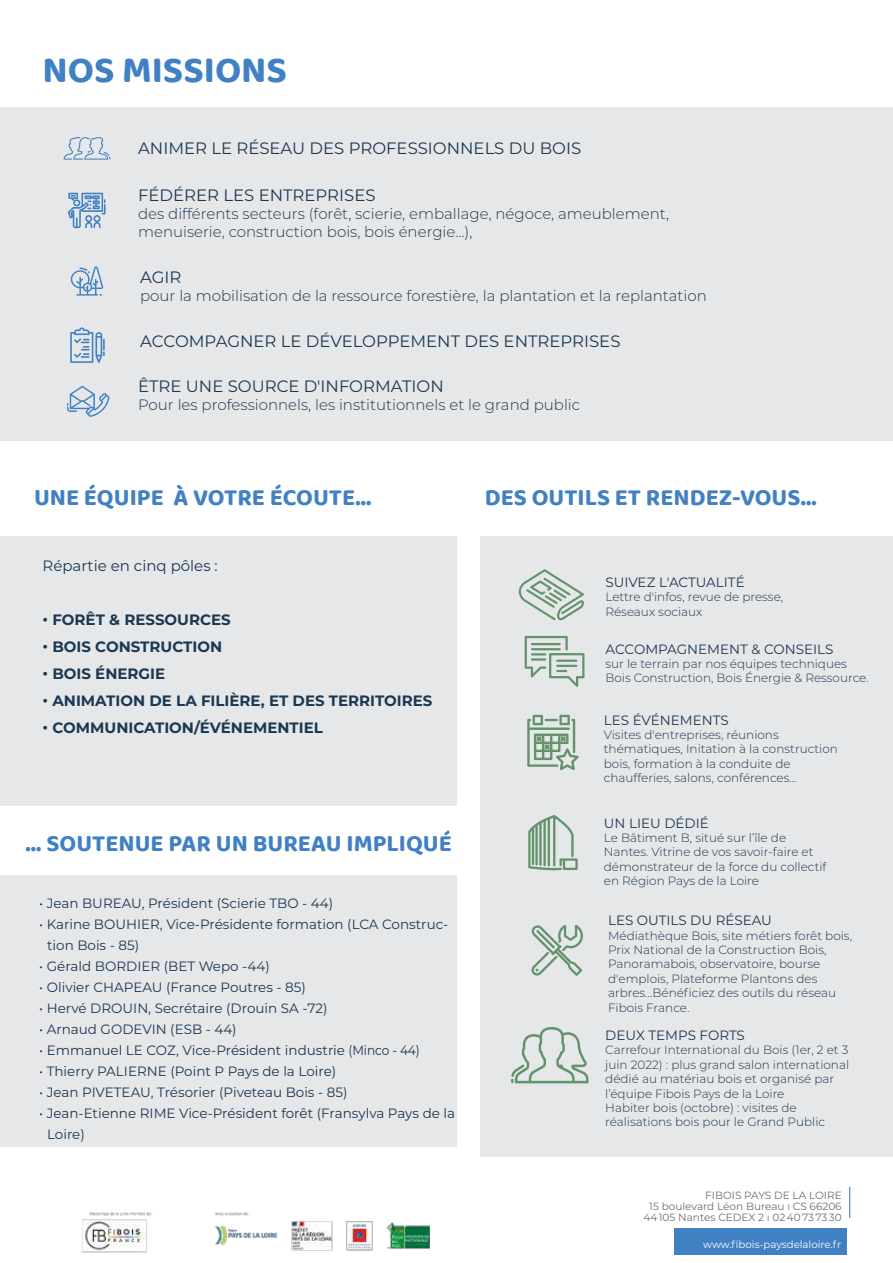
<style>
.page{position:relative;width:893px;height:1263px;background:#fff}
.page>*{position:absolute;margin:0;border:0;box-sizing:border-box;transform-origin:0 0}
.t1{font:700 37.5px "Baloo 2";color:#4181c3}
.t2{font:700 24px "Baloo 2";color:#4181c3}
.t3{font:16.5px "Montserrat";color:#1b3751}
.t4{font:300 15px/18px "Montserrat";color:#1b3751}
.t5{font:700 15px "Montserrat";color:#1b3751}
.t6{font:15px "Montserrat";color:#1b3751}
.t7{font:13.5px/21px "Montserrat";color:#1b3751}
.t8{font:300 12px/14.4px "Montserrat";color:#1b3751}
.t9{font:10.5px/11.2px "Montserrat";color:#6d6e71;text-align:right}
.t10{font:10.2px "Montserrat";color:#fff}
.s1{color:#488c96}
</style>
<div class="page">
<div style="left:0;top:107px;width:893px;height:334px;background:#e6e7e9"></div>
<div style="left:0;top:537px;width:456px;height:269px;background:#e6e7e9"></div>
<div style="left:0;top:875px;width:456px;height:271px;background:#e6e7e9"></div>
<svg style="left:64px;top:137px;width:46px;height:23px"></svg>
<svg style="left:68px;top:193px;width:38px;height:35px"></svg>
<svg style="left:71px;top:266px;width:32px;height:30px"></svg>
<svg style="left:70px;top:327px;width:35px;height:36px"></svg>
<svg style="left:67px;top:386px;width:43px;height:31px"></svg>
<div style="left:480px;top:537px;width:413px;height:620px;background:#e6e7e9"></div>
<svg style="left:519px;top:569px;width:65px;height:51px"></svg>
<svg style="left:531px;top:925px;width:52px;height:51px"></svg>
<svg style="left:527px;top:715px;width:52px;height:55px"></svg>
<svg style="left:525px;top:636px;width:59px;height:51px"></svg>
<svg style="left:528px;top:815px;width:50px;height:55px"></svg>
<svg style="left:511px;top:1027px;width:77px;height:56px"></svg>
<hr style="left:849px;top:1187px;width:1px;height:30px;background:#4181c3">
<img style="left:82px;top:1212px;width:348px;height:41px">
<div style="left:674px;top:1229px;width:173px;height:26px;background:#4181c3"></div>
<h1 class="t1" style="left:43px;top:50px;width:246px">NOS MISSIONS</h1>
<h3 class="t3" style="left:138px;top:139px;width:445px">ANIMER LE RÉSEAU DES PROFESSIONNELS DU BOIS</h3>
<h3 class="t3" style="left:138px;top:186px;width:239px">FÉDÉRER LES ENTREPRISES</h3>
<p class="t4" style="left:138px;top:205px;width:532px">des différents secteurs (forêt, scierie, emballage, négoce, ameublement, menuiserie, construction bois, bois énergie…),</p>
<h3 class="t3" style="left:140px;top:269px;width:43px">AGIR</h3>
<p class="t4" style="left:140px;top:287px;width:568px">pour la mobilisation de la ressource forestière, la plantation et la replantation</p>
<h3 class="t3" style="left:140px;top:332px;width:482px">ACCOMPAGNER LE DÉVELOPPEMENT DES ENTREPRISES</h3>
<h3 class="t3" style="left:138px;top:378px;width:307px">ÊTRE UNE SOURCE D'INFORMATION</h3>
<p class="t4" style="left:138px;top:396px;width:444px">Pour les professionnels, les institutionnels et le grand public</p>
<h2 class="t2" style="left:34px;top:484px;width:339px">UNE ÉQUIPE À VOTRE ÉCOUTE...</h2>
<h2 class="t2" style="left:485px;top:484px;width:333px">DES OUTILS ET RENDEZ-VOUS...</h2>
<p class="t6" style="left:43px;top:557px;width:177px">Répartie en cinq pôles :</p>
<p class="t5" style="left:43px;top:611px;width:190px">• FORÊT &amp; RESSOURCES</p>
<p class="t5" style="left:43px;top:638px;width:181px">• BOIS CONSTRUCTION</p>
<p class="t5" style="left:43px;top:665px;width:124px">• BOIS ÉNERGIE</p>
<p class="t5" style="left:43px;top:692px;width:392px">• ANIMATION DE LA FILIÈRE, ET DES TERRITOIRES</p>
<p class="t5" style="left:43px;top:719px;width:282px">• COMMUNICATION/ÉVÉNEMENTIEL</p>
<h2 class="t2" style="left:26px;top:830px;width:428px">... SOUTENUE PAR UN BUREAU IMPLIQUÉ</h2>
<p class="t7" style="left:39px;top:892px;width:295px">• Jean BUREAU, Président (Scierie TBO - 44)</p>
<p class="t7" style="left:47px;top:913px;width:403px;text-indent:-8px">• Karine BOUHIER, Vice-Présidente formation (LCA Construc&shy;tion Bois - 85)</p>
<p class="t7" style="left:39px;top:955px;width:232px">• Gérald BORDIER (BET Wepo -44)</p>
<p class="t7" style="left:39px;top:976px;width:268px">• Olivier CHAPEAU (France Poutres - 85)</p>
<p class="t7" style="left:39px;top:997px;width:290px">• Hervé DROUIN, Secrétaire (Drouin SA -72)</p>
<p class="t7" style="left:39px;top:1018px;width:199px">• Arnaud GODEVIN (ESB - 44)</p>
<p class="t7" style="left:39px;top:1039px;width:382px">• Emmanuel LE COZ, Vice-Président industrie (Minco - 44)</p>
<p class="t7" style="left:39px;top:1060px;width:298px">• Thierry PALIERNE (Point P Pays de la Loire)</p>
<p class="t7" style="left:39px;top:1081px;width:310px">• Jean PIVETEAU, Trésorier (Piveteau Bois - 85)</p>
<p class="t7" style="left:47px;top:1102px;width:409px;text-indent:-8px">• Jean-Etienne RIME Vice-Président forêt (Fransylva Pays de la<br>Loire)</p>
<p class="t7" style="left:605px;top:572px;width:141px">SUIVEZ L'ACTUALITÉ</p>
<p class="t8" style="left:605px;top:590px;width:179px">Lettre d'infos, revue de presse,<br>Réseaux sociaux</p>
<p class="t7" style="left:605px;top:638px;width:229px">ACCOMPAGNEMENT &amp; CONSEILS</p>
<p class="t8" style="left:605px;top:657px;width:265px">sur le terrain par nos équipes techniques<br>Bois Construction, Bois Énergie &amp; Ressource.</p>
<p class="t7" style="left:604px;top:709px;width:126px">LES ÉVÉNEMENTS</p>
<p class="t8" style="left:604px;top:728px;width:236px">Visites d'entreprises, réunions thématiques, Initation à la construction bois, formation à la conduite de chaufferies, salons, conférences...</p>
<p class="t7" style="left:604px;top:812px;width:106px">UN LIEU DÉDIÉ</p>
<p class="t8" style="left:604px;top:831px;width:224px">Le Bâtiment B, situé sur l’île de Nantes. Vitrine de vos savoir-faire et démonstrateur de la force du collectif en Région Pays de la Loire</p>
<p class="t7" style="left:608px;top:910px;width:165px">LES OUTILS DU RÉSEAU</p>
<p class="t8" style="left:608px;top:928px;width:245px">Médiathèque Bois, site métiers forêt bois, Prix National de la Construction Bois, Panoramabois, observatoire, bourse d'emplois, Plateforme Plantons des arbres...Bénéficiez des outils du réseau Fibois France.</p>
<p class="t7" style="left:605px;top:1025px;width:141px">DEUX TEMPS FORTS</p>
<p class="t8" style="left:605px;top:1043px;width:245px">Carrefour International du Bois (1er, 2 et 3 juin 2022) : plus grand salon international dédié au matériau bois et organisé par l’équipe Fibois Pays de la Loire<br>Habiter bois (octobre) : visites de réalisations bois pour le Grand Public</p>
<p class="t9" style="left:644px;top:1189px;width:200px">FIBOIS PAYS DE LA LOIRE<br>15 boulevard Léon Bureau <span class="s1">ı</span> CS 66206<br>44 105 Nantes CEDEX 2 <span class="s1">ı</span> 02 40 73 73 30</p>
<p class="t10" style="left:703px;top:1239px;width:140px">www.fibois-paysdelaloire.fr</p>
</div>
